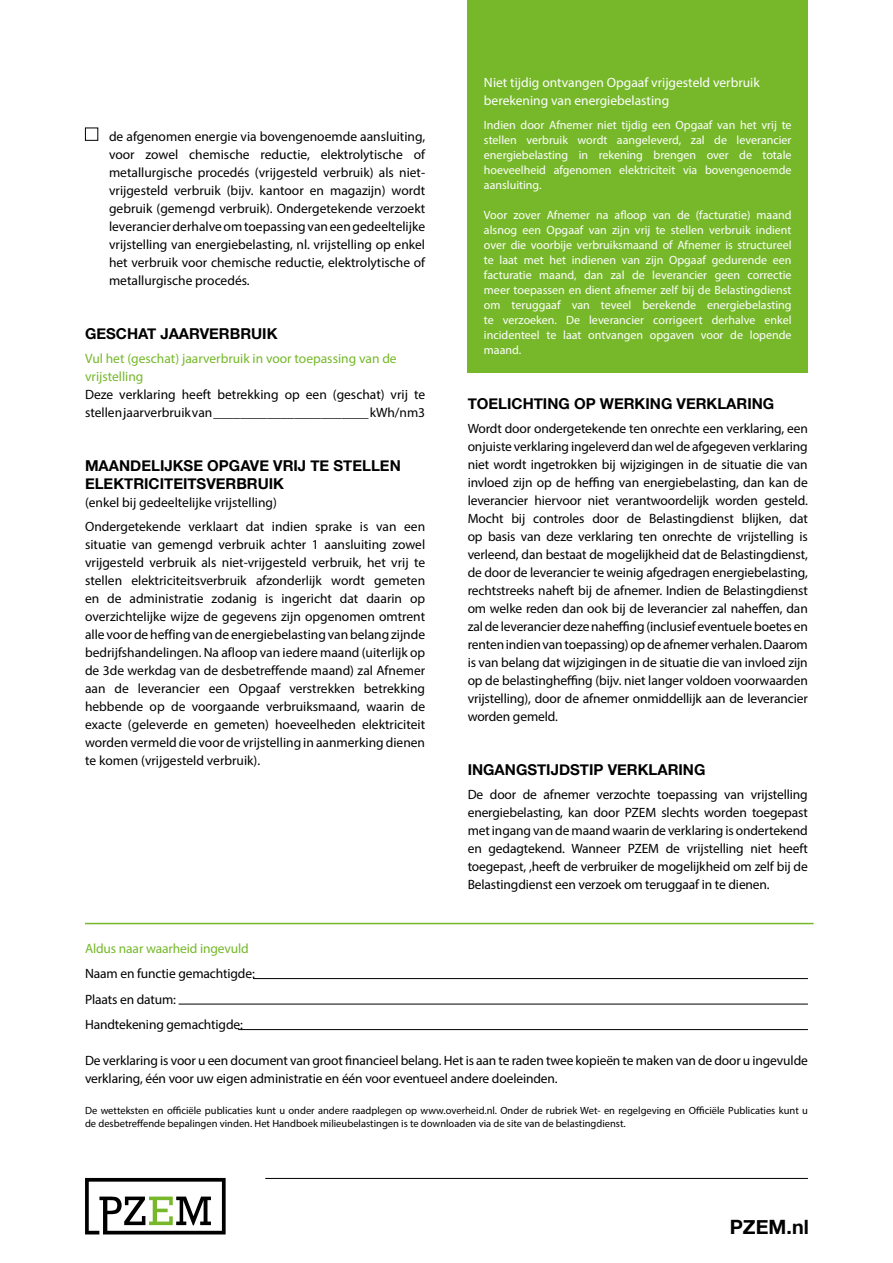
<style>
.page{position:relative;width:893px;height:1263px;background:#fff}
.page>*{position:absolute;margin:0;border:0;box-sizing:border-box;transform-origin:0 0}
.t1{font:700 19.65px "Helvetica Neue";letter-spacing:.005em;color:#000}
.t2{font:700 15px/18px "Helvetica Neue";color:#000}
.t3{font:13.5px/18px "Myriad Pro";letter-spacing:-.01em;color:#000;text-align:justify}
.t4{font:13.5px/18px "Myriad Pro";color:#76b82a}
.t5{font:13.5px/18px "Myriad Pro";color:#fff}
.t6{font:12px/15px "Myriad Pro";color:#fff;text-align:justify}
.t7{font:10.5px/12.6px "Myriad Pro";color:#000}
</style>
<div class="page">
<div style="left:468px;top:0;width:340px;height:372px;background:#76b82a"></div>
<div style="left:85px;top:128px;width:13px;height:13px;border:1px solid #000"></div>
<hr style="left:253px;top:978px;width:555px;height:1px;background:#000">
<hr style="left:179px;top:1004px;width:629px;height:1px;background:#000">
<hr style="left:238px;top:1029px;width:570px;height:1px;background:#000">
<hr style="left:85px;top:923px;width:729px;height:1px;background:#76b82a">
<svg style="left:85px;top:1178px;width:141px;height:56px"></svg>
<hr style="left:265px;top:1178px;width:543px;height:1px;background:#000">
<p class="t3" style="left:109px;top:127px;width:318px">de afgenomen energie via bovengenoemde aansluiting, voor zowel chemische reductie, elektrolytische of metallurgische procedés (vrijgesteld verbruik) als niet&shy;vrijgesteld verbruik (bijv. kantoor en magazijn) wordt gebruik (gemengd verbruik). Ondergetekende verzoekt leverancier derhalve om toepassing van een gedeeltelijke vrijstelling van energiebelasting, nl. vrijstelling op enkel het verbruik voor chemische reductie, elektrolytische of metallurgische procedés.</p>
<p class="t2" style="left:85px;top:325px;width:194px">GESCHAT JAARVERBRUIK</p>
<p class="t4" style="left:85px;top:349px;width:313px">Vul het (geschat) jaarverbruik in voor toepassing van de vrijstelling</p>
<p class="t3" style="left:85px;top:385px;width:342px">Deze verklaring heeft betrekking op een (geschat) vrij te stellen jaarverbruik van _______________________ kWh/nm3</p>
<p class="t2" style="left:85px;top:457px;width:317px">MAANDELIJKSE OPGAVE VRIJ TE STELLEN<br>ELEKTRICITEITSVERBRUIK</p>
<p class="t3" style="left:85px;top:490px;width:342px;line-height:24px">(enkel bij gedeeltelijke vrijstelling)<br>Ondergetekende verklaart dat indien sprake is van een</p>
<p class="t3" style="left:85px;top:535px;width:342px">situatie van gemengd verbruik achter 1 aansluiting zowel vrijgesteld verbruik als niet-vrijgesteld verbruik, het vrij te stellen elektriciteitsverbruik afzonderlijk wordt gemeten en de administratie zodanig is ingericht dat daarin op overzichtelijke wijze de gegevens zijn opgenomen omtrent alle voor de heffing van de energiebelasting van belang zijnde bedrijfshandelingen. Na afloop van iedere maand (uiterlijk op de 3de werkdag van de desbetreffende maand) zal Afnemer aan de leverancier een Opgaaf verstrekken betrekking hebbende op de voorgaande verbruiksmaand, waarin de exacte (geleverde en gemeten) hoeveelheden elektriciteit worden vermeld die voor de vrijstelling in aanmerking dienen te komen (vrijgesteld verbruik).</p>
<p class="t5" style="left:484px;top:73px;width:277px">Niet tijdig ontvangen Opgaaf vrijgesteld verbruik berekening van energiebelasting</p>
<p class="t6" style="left:484px;top:117px;width:309px">Indien door Afnemer niet tijdig een Opgaaf van het vrij te stellen verbruik wordt aangeleverd, zal de leverancier energiebelasting in rekening brengen over de totale hoeveelheid afgenomen elektriciteit via bovengenoemde aansluiting.</p>
<p class="t6" style="left:484px;top:207px;width:309px">Voor zover Afnemer na afloop van de (facturatie) maand alsnog een Opgaaf van zijn vrij te stellen verbruik indient over die voorbije verbruiksmaand of Afnemer is structureel te laat met het indienen van zijn Opgaaf gedurende een facturatie maand, dan zal de leverancier geen correctie meer toepassen en dient afnemer zelf bij de Belastingdienst om teruggaaf van teveel berekende energiebelasting te verzoeken. De leverancier corrigeert derhalve enkel incidenteel te laat ontvangen opgaven voor de lopende maand.</p>
<p class="t2" style="left:468px;top:395px;width:308px">TOELICHTING OP WERKING VERKLARING</p>
<p class="t3" style="left:468px;top:420px;width:342px">Wordt door ondergetekende ten onrechte een verklaring, een onjuiste verklaring ingeleverd dan wel de afgegeven verklaring niet wordt ingetrokken bij wijzigingen in de situatie die van invloed zijn op de heffing van energiebelasting, dan kan de leverancier hiervoor niet verantwoordelijk worden gesteld.<br>Mocht bij controles door de Belastingdienst blijken, dat op basis van deze verklaring ten onrechte de vrijstelling is verleend, dan bestaat de mogelijkheid dat de Belastingdienst, de door de leverancier te weinig afgedragen energiebelasting, rechtstreeks naheft bij de afnemer. Indien de Belastingdienst om welke reden dan ook bij de leverancier zal naheffen, dan zal de leverancier deze naheffing (inclusief eventuele boetes en renten indien van toepassing) op de afnemer verhalen. Daarom is van belang dat wijzigingen in de situatie die van invloed zijn op de belastingheffing (bijv. niet langer voldoen voorwaarden vrijstelling), door de afnemer onmiddellijk aan de leverancier worden gemeld.</p>
<p class="t2" style="left:468px;top:761px;width:239px">INGANGSTIJDSTIP VERKLARING</p>
<p class="t3" style="left:468px;top:786px;width:342px">De door de afnemer verzochte toepassing van vrijstelling energiebelasting, kan door PZEM slechts worden toegepast met ingang van de maand waarin de verklaring is ondertekend en gedagtekend. Wanneer PZEM de vrijstelling niet heeft toegepast, ,heeft de verbruiker de mogelijkheid om zelf bij de Belastingdienst een verzoek om teruggaaf in te dienen.</p>
<p class="t4" style="left:85px;top:939px;width:165px">Aldus naar waarheid ingevuld</p>
<p class="t3" style="left:85px;top:961px;width:171px;line-height:25.5px;text-align:left">Naam en functie gemachtigde:<br>Plaats en datum:<br>Handtekening gemachtigde:</p>
<p class="t3" style="left:85px;top:1051px;width:724px">De verklaring is voor u een document van groot financieel belang. Het is aan te raden twee kopieën te maken van de door u ingevulde verklaring, één voor uw eigen administratie en één voor eventueel andere doeleinden.</p>
<p class="t7" style="left:85px;top:1104px;width:724px">De wetteksten en officiële publicaties kunt u onder andere raadplegen op www.overheid.nl. Onder de rubriek Wet- en regelgeving en Officiële Publicaties kunt u de desbetreffende bepalingen vinden. Het Handboek milieubelastingen is te downloaden via de site van de belastingdienst.</p>
<h1 class="t1" style="left:730px;top:1212px;width:81px">PZEM.nl</h1>
</div>
